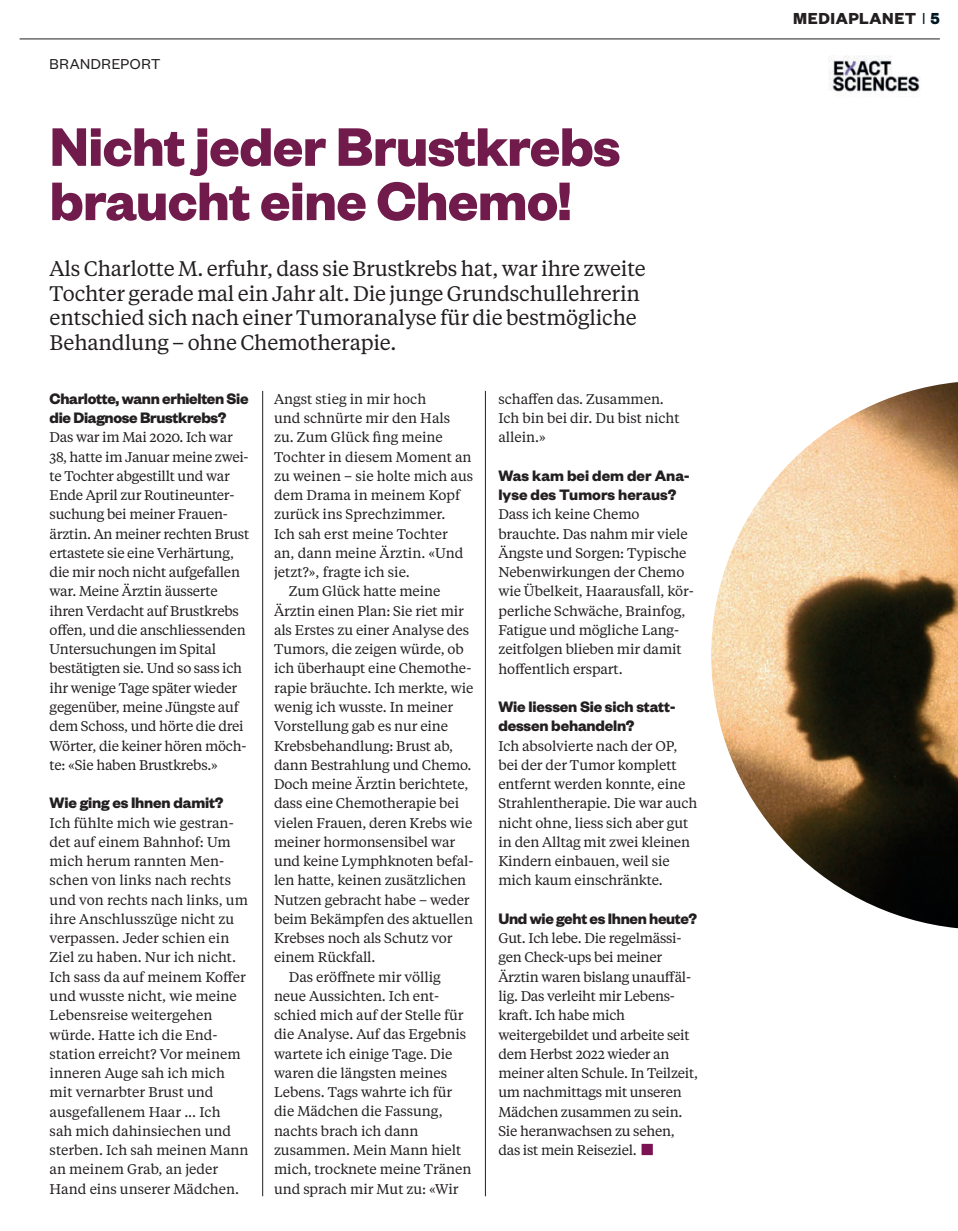
<style>
.page{position:relative;width:958px;height:1231px;background:#fff}
.page>*{position:absolute;margin:0;border:0;box-sizing:border-box;transform-origin:0 0}
.t1{font:700 59.5px/54.2px "Founders Grotesk";letter-spacing:-.01em;color:#711b4d}
.t2{font:21px/24.5px "Tiempos Text";letter-spacing:-.01em;color:#231f20}
.t3{font:700 17.5px "Founders Grotesk";letter-spacing:.035em;color:#231f20}
.t4{font:700 16.62px/19.2px "Founders Grotesk";letter-spacing:-.01em;color:#231f20}
.t5{font:15.75px "Founders Grotesk";letter-spacing:.04em;color:#231f20}
.t6{font:14px/19.2px "Tiempos Text";letter-spacing:-.01em;color:#231f20}
.s1{font-weight:400;color:#011622}
.s2{color:#011622}
</style>
<div class="page">
<hr style="left:20px;top:39px;width:919px;height:1px;background:#231f20">
<img style="left:711px;top:382px;width:246px;height:546px">
<div style="left:641px;top:1143px;width:11px;height:11px;background:#7b1251;border:2px solid #7b1251"></div>
<hr style="left:262px;top:391px;width:1px;height:805px;background:#231f20">
<hr style="left:485px;top:391px;width:1px;height:805px;background:#231f20">
<img style="left:828px;top:55px;width:93px;height:37px">
<p class="t5" style="left:50px;top:57px;width:112px">BRANDREPORT</p>
<h1 class="t1" style="left:50px;top:120px;width:572px">Nicht jeder Brustkrebs braucht eine Chemo!</h1>
<h2 class="t2" style="left:50px;top:256px;width:597px">Als Charlotte M. erfuhr, dass sie Brustkrebs hat, war ihre zweite Tochter gerade mal ein Jahr alt. Die junge Grundschullehrerin entschied sich nach einer Tumoranalyse für die bestmögliche Behandlung – ohne Chemotherapie.</h2>
<p class="t4" style="left:50px;top:389px;width:200px">Charlotte, wann erhielten Sie die Diagnose Brustkrebs?</p>
<p class="t6" style="left:50px;top:428px;width:201px">Das war im Mai 2020. Ich war<br>38, hatte im Januar meine zwei&shy;te Tochter abgestillt und war<br>Ende April zur Routineunter&shy;suchung bei meiner Frauen&shy;ärztin. An meiner rechten Brust ertastete sie eine Verhärtung, die mir noch nicht aufgefallen war. Meine Ärztin äusserte ihren Verdacht auf Brustkrebs offen, und die anschliessenden<br>Untersuchungen im Spital bestätigten sie. Und so sass ich ihr wenige Tage später wieder gegenüber, meine Jüngste auf dem Schoss, und hörte die drei<br>Wörter, die keiner hören möch&shy;te: «Sie haben Brustkrebs.»</p>
<p class="t4" style="left:50px;top:793px;width:175px">Wie ging es Ihnen damit?</p>
<p class="t6" style="left:50px;top:813px;width:200px">Ich fühlte mich wie gestran&shy;det auf einem Bahnhof: Um mich herum rannten Men&shy;schen von links nach rechts und von rechts nach links, um ihre Anschlusszüge nicht zu verpassen. Jeder schien ein<br>Ziel zu haben. Nur ich nicht.<br>Ich sass da auf meinem Koffer und wusste nicht, wie meine<br>Lebensreise weitergehen würde. Hatte ich die End&shy;station erreicht? Vor meinem inneren Auge sah ich mich mit vernarbter Brust und ausgefallenem Haar ... Ich<br>sah mich dahinsiechen und sterben. Ich sah meinen Mann an meinem Grab, an jeder<br>Hand eins unserer Mädchen.</p>
<p class="t6" style="left:498px;top:389px;width:182px">schaffen das. Zusammen.<br>Ich bin bei dir. Du bist nicht allein.»</p>
<p class="t4" style="left:498px;top:466px;width:193px">Was kam bei dem der Ana&shy;lyse des Tumors heraus?</p>
<p class="t6" style="left:498px;top:505px;width:197px">Dass ich keine Chemo brauchte. Das nahm mir viele<br>Ängste und Sorgen: Typische<br>Nebenwirkungen der Chemo wie Übelkeit, Haarausfall, kör&shy;perliche Schwäche, Brainfog,<br>Fatigue und mögliche Lang&shy;zeitfolgen blieben mir damit hoffentlich erspart.</p>
<p class="t4" style="left:498px;top:697px;width:179px">Wie liessen Sie sich statt&shy;dessen behandeln?</p>
<p class="t6" style="left:498px;top:736px;width:200px">Ich absolvierte nach der OP, bei der der Tumor komplett entfernt werden konnte, eine<br>Strahlentherapie. Die war auch nicht ohne, liess sich aber gut in den Alltag mit zwei kleinen<br>Kindern einbauen, weil sie mich kaum einschränkte.</p>
<p class="t4" style="left:498px;top:908px;width:200px">Und wie geht es Ihnen heute?</p>
<p class="t6" style="left:498px;top:928px;width:201px">Gut. Ich lebe. Die regelmässi&shy;gen Check-ups bei meiner<br>Ärztin waren bislang unauffäl&shy;lig. Das verleiht mir Lebens&shy;kraft. Ich habe mich weitergebildet und arbeite seit dem Herbst 2022 wieder an meiner alten Schule. In Teilzeit, um nachmittags mit unseren<br>Mädchen zusammen zu sein.<br>Sie heranwachsen zu sehen, das ist mein Reiseziel.</p>
<p class="t6" style="left:274px;top:389px;width:154px">Angst stieg in mir hoch</p>
<p class="t6" style="left:274px;top:408px;width:178px">und schnürte mir den Hals</p>
<p class="t6" style="left:274px;top:428px;width:170px">zu. Zum Glück fing meine</p>
<p class="t6" style="left:274px;top:447px;width:199px">Tochter in diesem Moment an</p>
<p class="t6" style="left:274px;top:466px;width:201px">zu weinen – sie holte mich aus</p>
<p class="t6" style="left:274px;top:485px;width:188px">dem Drama in meinem Kopf</p>
<p class="t6" style="left:274px;top:505px;width:173px">zurück ins Sprechzimmer.</p>
<p class="t6" style="left:274px;top:524px;width:175px">Ich sah erst meine Tochter</p>
<p class="t6" style="left:274px;top:543px;width:191px">an, dann meine Ärztin. «Und</p>
<p class="t6" style="left:274px;top:562px;width:137px">jetzt?», fragte ich sie.</p>
<p class="t6" style="left:289px;top:582px;width:153px">Zum Glück hatte meine</p>
<p class="t6" style="left:274px;top:601px;width:191px">Ärztin einen Plan: Sie riet mir</p>
<p class="t6" style="left:274px;top:620px;width:196px">als Erstes zu einer Analyse des</p>
<p class="t6" style="left:274px;top:639px;width:191px">Tumors, die zeigen würde, ob</p>
<p class="t6" style="left:274px;top:659px;width:199px">ich überhaupt eine Chemothe-</p>
<p class="t6" style="left:274px;top:678px;width:201px">rapie bräuchte. Ich merkte, wie</p>
<p class="t6" style="left:274px;top:697px;width:181px">wenig ich wusste. In meiner</p>
<p class="t6" style="left:274px;top:716px;width:175px">Vorstellung gab es nur eine</p>
<p class="t6" style="left:274px;top:736px;width:180px">Krebsbehandlung: Brust ab,</p>
<p class="t6" style="left:274px;top:755px;width:199px">dann Bestrahlung und Chemo.</p>
<p class="t6" style="left:274px;top:774px;width:196px">Doch meine Ärztin berichtete,</p>
<p class="t6" style="left:274px;top:793px;width:187px">dass eine Chemotherapie bei</p>
<p class="t6" style="left:274px;top:813px;width:200px">vielen Frauen, deren Krebs wie</p>
<p class="t6" style="left:274px;top:832px;width:183px">meiner hormonsensibel war</p>
<p class="t6" style="left:274px;top:851px;width:201px">und keine Lymphknoten befal-</p>
<p class="t6" style="left:274px;top:870px;width:194px">len hatte, keinen zusätzlichen</p>
<p class="t6" style="left:274px;top:890px;width:197px">Nutzen gebracht habe – weder</p>
<p class="t6" style="left:274px;top:909px;width:200px">beim Bekämpfen des aktuellen</p>
<p class="t6" style="left:274px;top:928px;width:180px">Krebses noch als Schutz vor</p>
<p class="t6" style="left:274px;top:947px;width:103px">einem Rückfall.</p>
<p class="t6" style="left:289px;top:967px;width:153px">Das eröffnete mir völlig</p>
<p class="t6" style="left:274px;top:986px;width:166px">neue Aussichten. Ich ent-</p>
<p class="t6" style="left:274px;top:1005px;width:191px">schied mich auf der Stelle für</p>
<p class="t6" style="left:274px;top:1024px;width:194px">die Analyse. Auf das Ergebnis</p>
<p class="t6" style="left:274px;top:1044px;width:180px">wartete ich einige Tage. Die</p>
<p class="t6" style="left:274px;top:1063px;width:174px">waren die längsten meines</p>
<p class="t6" style="left:274px;top:1082px;width:180px">Lebens. Tags wahrte ich für</p>
<p class="t6" style="left:274px;top:1101px;width:170px">die Mädchen die Fassung,</p>
<p class="t6" style="left:274px;top:1121px;width:146px">nachts brach ich dann</p>
<p class="t6" style="left:274px;top:1140px;width:189px">zusammen. Mein Mann hielt</p>
<p class="t6" style="left:274px;top:1159px;width:199px">mich, trocknete meine Tränen</p>
<p class="t6" style="left:274px;top:1178px;width:186px">und sprach mir Mut zu: «Wir</p>
<p class="t3" style="left:793px;top:10px;width:148px">MEDIAPLANET <span class="s1">|</span> <span class="s2">5</span></p>
</div>
